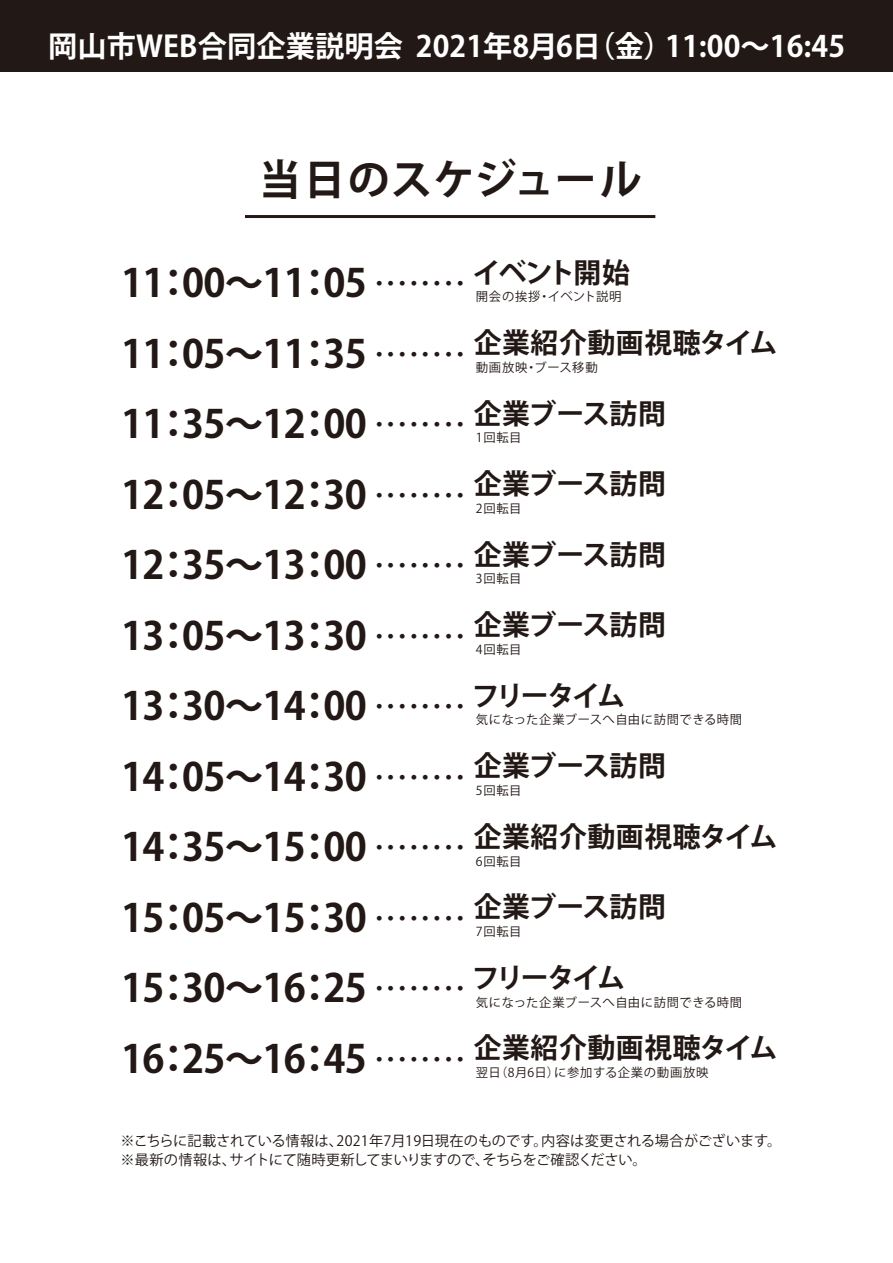
<style>
.page{position:relative;width:893px;height:1263px;background:#fff}
.page>*{position:absolute;margin:0;border:0;box-sizing:border-box;transform-origin:0 0}
.t1{font:700 42px "Koz Go Pr 6 N";letter-spacing:.015em;color:#221815}
.t2{font:700 38.55px/70.5px "Koz Go Pr 6 N";letter-spacing:-.02em;color:#221815;text-align:justify}
.t3{font:700 29.25px "Koz Go Pr 6 N";letter-spacing:.005em;color:#fff}
.t4{font:700 27.9px "Koz Go Pr 6 N";letter-spacing:-.02em;color:#221815}
.t5{font:700 27.9px "Koz Go Pr 6 N";letter-spacing:.02em;color:#221815}
.t6{font:23.1px "Koz Go Pr 6 N";color:#221815}
.t7{font:14.25px/19.5px "Koz Go Pr 6 N";letter-spacing:-.015em;color:#221815}
.t8{font:12.3px "Koz Go Pr 6 N";letter-spacing:.05em;color:#221815}
</style>
<div class="page">
<div style="left:0;top:1px;width:893px;height:71px;background:#221815"></div>
<hr style="left:245px;top:215px;width:410px;height:3px;background:#221815">
<p class="t3" style="left:48px;top:30px;width:798px">岡山市WEB合同企業説明会 2021年8月6日（金）11:00～16:45</p>
<p class="t1" style="left:259px;top:156px;width:384px">当日のスケジュール</p>
<p class="t2" style="left:121px;top:249px;width:247px">11：00～11：05<br>11：05～11：35<br>11：35～12：00<br>12：05～12：30<br>12：35～13：00<br>13：05～13：30<br>13：30～14：00<br>14：05～14：30<br>14：35～15：00<br>15：05～15：30<br>15：30～16：25<br>16：25～16：45</p>
<p class="t6" style="left:368px;top:270px;width:106px">・・・・・・・・</p>
<p class="t6" style="left:368px;top:341px;width:106px">・・・・・・・・</p>
<p class="t6" style="left:368px;top:411px;width:106px">・・・・・・・・</p>
<p class="t6" style="left:368px;top:482px;width:106px">・・・・・・・・</p>
<p class="t6" style="left:368px;top:552px;width:106px">・・・・・・・・</p>
<p class="t6" style="left:368px;top:623px;width:106px">・・・・・・・・</p>
<p class="t6" style="left:368px;top:693px;width:106px">・・・・・・・・</p>
<p class="t6" style="left:368px;top:764px;width:106px">・・・・・・・・</p>
<p class="t6" style="left:368px;top:834px;width:106px">・・・・・・・・</p>
<p class="t6" style="left:368px;top:905px;width:106px">・・・・・・・・</p>
<p class="t6" style="left:368px;top:975px;width:106px">・・・・・・・・</p>
<p class="t6" style="left:368px;top:1046px;width:106px">・・・・・・・・</p>
<p class="t4" style="left:473px;top:257px;width:159px">イベント開始</p>
<p class="t8" style="left:476px;top:290px;width:147px">開会の挨拶・イベント説明</p>
<p class="t5" style="left:474px;top:327px;width:305px">企業紹介動画視聴タイム</p>
<p class="t8" style="left:476px;top:360px;width:123px">動画放映・ブース移動</p>
<p class="t4" style="left:474px;top:398px;width:194px">企業ブース訪問</p>
<p class="t8" style="left:476px;top:431px;width:47px">1回転目</p>
<p class="t4" style="left:474px;top:468px;width:194px">企業ブース訪問</p>
<p class="t8" style="left:476px;top:501px;width:47px">2回転目</p>
<p class="t4" style="left:474px;top:539px;width:194px">企業ブース訪問</p>
<p class="t8" style="left:476px;top:572px;width:47px">3回転目</p>
<p class="t4" style="left:474px;top:609px;width:194px">企業ブース訪問</p>
<p class="t8" style="left:476px;top:642px;width:47px">4回転目</p>
<p class="t4" style="left:472px;top:680px;width:155px">フリータイム</p>
<p class="t8" style="left:476px;top:713px;width:268px">気になった企業ブースへ自由に訪問できる時間</p>
<p class="t4" style="left:474px;top:750px;width:194px">企業ブース訪問</p>
<p class="t8" style="left:476px;top:783px;width:47px">5回転目</p>
<p class="t5" style="left:474px;top:821px;width:305px">企業紹介動画視聴タイム</p>
<p class="t8" style="left:476px;top:854px;width:47px">6回転目</p>
<p class="t4" style="left:474px;top:891px;width:194px">企業ブース訪問</p>
<p class="t8" style="left:476px;top:924px;width:47px">7回転目</p>
<p class="t4" style="left:472px;top:962px;width:155px">フリータイム</p>
<p class="t8" style="left:476px;top:995px;width:268px">気になった企業ブースへ自由に訪問できる時間</p>
<p class="t5" style="left:474px;top:1032px;width:305px">企業紹介動画視聴タイム</p>
<p class="t8" style="left:476px;top:1065px;width:234px">翌日（8月6日）に参加する企業の動画放映</p>
<p class="t7" style="left:120px;top:1131px;width:663px">※こちらに記載されている情報は、2021年7月19日現在のものです。内容は変更される場合がございます。※最新の情報は、サイトにて随時更新してまいりますので、そちらをご確認ください。</p>
</div>
